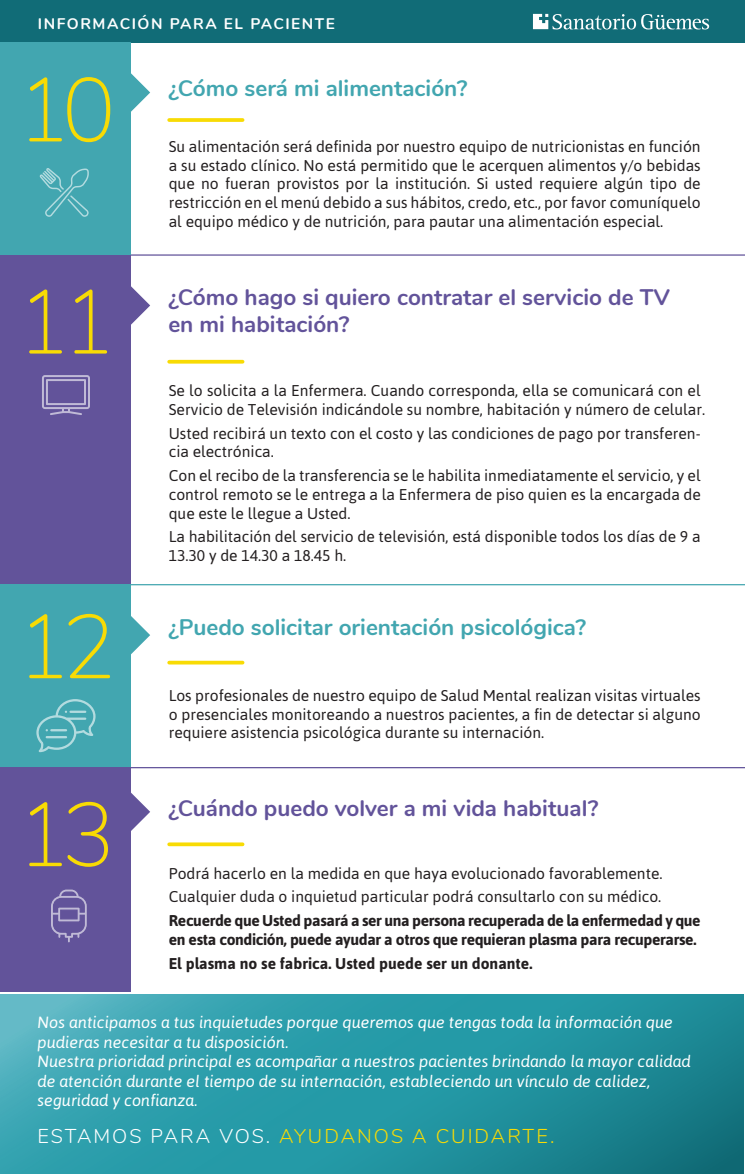
<style>
.page{position:relative;width:745px;height:1174px;background:#fff}
.page>*{position:absolute;margin:0;border:0;box-sizing:border-box;transform-origin:0 0}
.t1{font:200 90.25px "Nunito";letter-spacing:-.1em;color:#f8db04}
.t2{font:700 22.5px/27px "Nunito";color:#62539a}
.t3{font:700 22.5px "Nunito";color:#42a6b0}
.t4{font:300 20px "Nunito";letter-spacing:.1em;color:#f8db04}
.t5{font:italic 16.25px/19.5px "Asap";color:#fff}
.t6{font:15.62px/18.8px "Asap";color:#231f20}
.t7{font:700 15.62px/18.8px "Asap";letter-spacing:-.02em;color:#231f20}
.t8{font:700 15.62px "Asap";color:#231f20}
.t9{font:700 15.38px "Nunito";letter-spacing:.1em;color:#fff}
.s1{color:#fff}
</style>
<div class="page">
<div style="left:0;top:0;width:744px;height:42px;background:#116c77"></div>
<hr style="left:0;top:254px;width:744px;height:2px;background:#62539a">
<svg style="left:169px;top:118px;width:73px;height:4px"></svg>
<div style="left:0;top:42px;width:130px;height:255px;background:#42a6b0"></div>
<svg style="left:130px;top:72px;width:20px;height:41px"></svg>
<svg style="left:40px;top:168px;width:49px;height:49px"></svg>
<svg style="left:169px;top:360px;width:73px;height:4px"></svg>
<div style="left:0;top:255px;width:130px;height:335px;background:#62539a"></div>
<svg style="left:130px;top:285px;width:20px;height:41px"></svg>
<svg style="left:42px;top:375px;width:48px;height:40px"></svg>
<hr style="left:169px;top:661px;width:73px;height:3px;background:#f8db04">
<div style="left:0;top:585px;width:130px;height:184px;background:#42a6b0"></div>
<svg style="left:130px;top:614px;width:20px;height:42px"></svg>
<hr style="left:0;top:584px;width:744px;height:1px;background:#42a6b0">
<svg style="left:36px;top:699px;width:59px;height:53px"></svg>
<hr style="left:46px;top:736px;width:21px;height:2px;background:#fff">
<hr style="left:69px;top:710px;width:17px;height:3px;background:#fff">
<hr style="left:0;top:767px;width:744px;height:1px;background:#62539a">
<div style="left:0;top:767px;width:130px;height:224px;background:#62539a"></div>
<svg style="left:130px;top:791px;width:20px;height:41px"></svg>
<svg style="left:533px;top:14px;width:175px;height:15px"></svg>
<svg style="left:169px;top:842px;width:73px;height:4px"></svg>
<svg style="left:51px;top:889px;width:36px;height:54px"></svg>
<svg style="left:0;top:995px;width:743px;height:179px;background:#2897a4"></svg>
<p class="t9" style="left:38px;top:12px;width:298px">INFORMACIÓN PARA EL PACIENTE</p>
<h1 class="t1" style="left:16px;top:44px;width:101px">10</h1>
<h2 class="t3" style="left:168px;top:71px;width:300px">¿Cómo será mi alimentación?</h2>
<p class="t6" style="left:169px;top:136px;width:533px;text-align:justify">Su alimentación será definida por nuestro equipo de nutricionistas en función a su estado clínico. No está permitido que le acerquen alimentos y/o bebidas que no fueran provistos por la institución. Si usted requiere algún tipo de restricción en el menú debido a sus hábitos, credo, etc., por favor comuníquelo al equipo médico y de nutrición, para pautar una alimentación especial.</p>
<h1 class="t1" style="left:16px;top:256px;width:101px">11</h1>
<h2 class="t2" style="left:168px;top:282px;width:503px">¿Cómo hago si quiero contratar el servicio de TV en mi habitación?</h2>
<p class="t6" style="left:169px;top:381px;width:537px">Se lo solicita a la Enfermera. Cuando corresponda, ella se comunicará con el<br>Servicio de Televisión indicándole su nombre, habitación y número de celular.</p>
<p class="t6" style="left:169px;top:423px;width:533px">Usted recibirá un texto con el costo y las condiciones de pago por transferen&shy;cia electrónica.</p>
<p class="t6" style="left:169px;top:466px;width:533px;text-align:justify">Con el recibo de la transferencia se le habilita inmediatamente el servicio, y el control remoto se le entrega a la Enfermera de piso quien es la encargada de que este le llegue a Usted.</p>
<p class="t6" style="left:169px;top:527px;width:533px">La habilitación del servicio de televisión, está disponible todos los días de 9 a<br>13.30 y de 14.30 a 18.45 h.</p>
<h1 class="t1" style="left:16px;top:581px;width:101px">12</h1>
<h2 class="t3" style="left:168px;top:610px;width:419px">¿Puedo solicitar orientación psicológica?</h2>
<p class="t6" style="left:169px;top:685px;width:533px;text-align:justify">Los profesionales de nuestro equipo de Salud Mental realizan visitas virtuales o presenciales monitoreando a nuestros pacientes, a fin de detectar si alguno requiere asistencia psicológica durante su internación.</p>
<h1 class="t1" style="left:16px;top:769px;width:101px">13</h1>
<h2 class="t2" style="left:168px;top:793px;width:431px">¿Cuándo puedo volver a mi vida habitual?</h2>
<p class="t6" style="left:169px;top:861px;width:495px;line-height:23.8px">Podrá hacerlo en la medida en que haya evolucionado favorablemente.<br>Cualquier duda o inquietud particular podrá consultarlo con su médico.</p>
<p class="t7" style="left:169px;top:911px;width:533px">Recuerde que Usted pasará a ser una persona recuperada de la enfermedad y que en esta condición, puede ayudar a otros que requieran plasma para recuperarse.</p>
<p class="t8" style="left:169px;top:953px;width:365px">El plasma no se fabrica. Usted puede ser un donante.</p>
<p class="t5" style="left:38px;top:1012px;width:654px">Nos anticipamos a tus inquietudes porque queremos que tengas toda la información que pudieras necesitar a tu disposición.<br>Nuestra prioridad principal es acompañar a nuestros pacientes brindando la mayor calidad de atención durante el tiempo de su internación, estableciendo un vínculo de calidez, seguridad y confianza.</p>
<p class="t4" style="left:38px;top:1121px;width:518px"><span class="s1">ESTAMOS PARA VOS.</span> AYUDANOS A CUIDARTE.</p>
</div>
